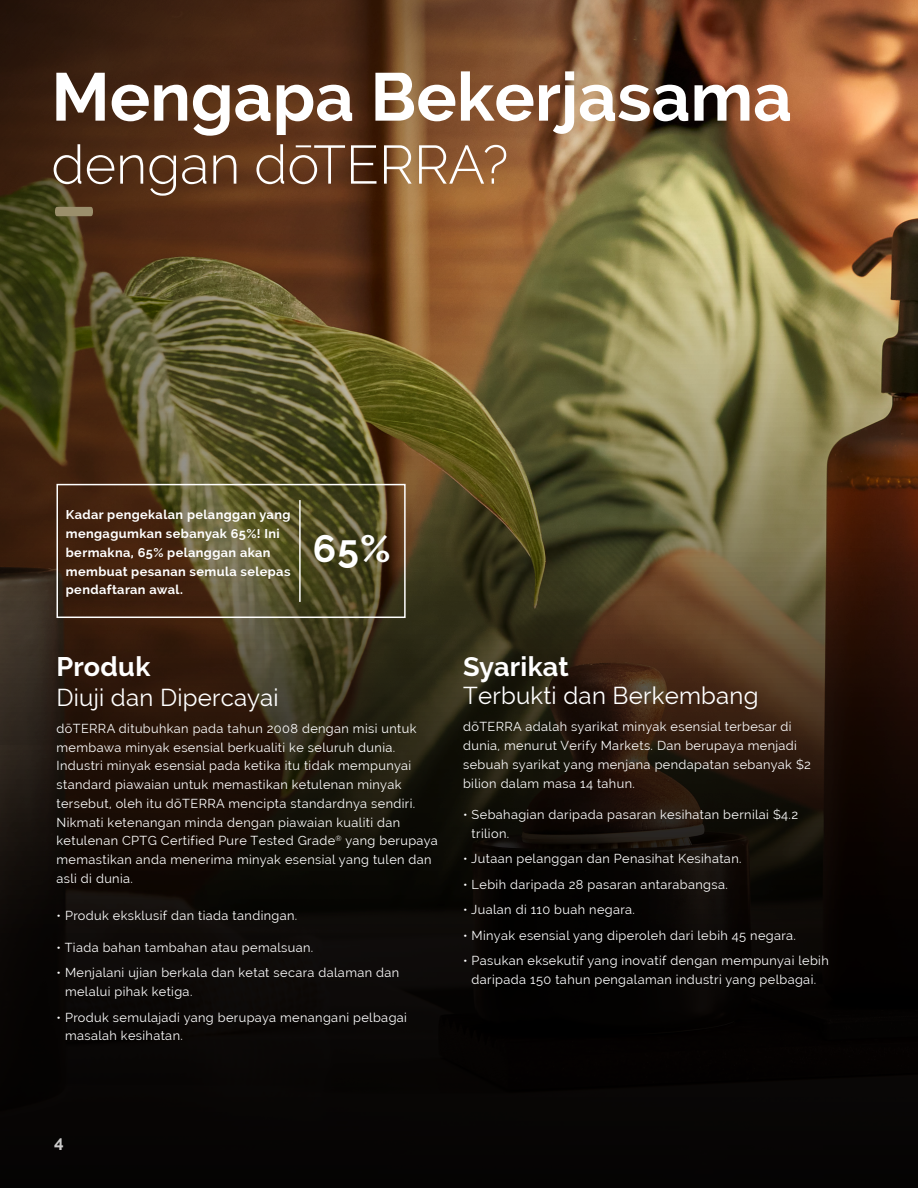
<style>
.page{position:relative;width:918px;height:1188px;background:#fff}
.page>*{position:absolute;margin:0;border:0;box-sizing:border-box;transform-origin:0 0}
.t1{font:700 67.5px "Raleway";color:#fff}
.t2{font:300 54px "Raleway";color:#fff}
.t3{font:700 38.7px "Raleway";color:#fff}
.t4{font:700 27px "Raleway";letter-spacing:.01em;color:#fff}
.t5{font:24px "Raleway";letter-spacing:.01em;color:#fff}
.t6{font:700 16.5px "Raleway";color:#fff}
.t7{font:12.75px/18.8px "Raleway";letter-spacing:.03em;color:#fff}
.t8{font:700 12.75px/18.8px "Raleway";letter-spacing:.03em;color:#fff}
</style>
<div class="page">
<img style="left:0;top:0;width:918px;height:1188px">
<svg style="left:55px;top:207px;width:38px;height:9px"></svg>
<div style="left:56px;top:484px;width:350px;height:134px;border:2px solid #fff"></div>
<hr style="left:299px;top:500px;width:2px;height:102px;background:#fff">
<h1 class="t1" style="left:51px;top:58px;width:742px">Mengapa Bekerjasama</h1>
<h2 class="t2" style="left:51px;top:133px;width:458px">dengan dōTERRA?</h2>
<p class="t8" style="left:66px;top:506px;width:226px">Kadar pengekalan pelanggan yang mengagumkan sebanyak 65%! Ini bermakna, 65% pelanggan akan membuat pesanan semula selepas pendaftaran awal.</p>
<h3 class="t3" style="left:313px;top:526px;width:79px">65%</h3>
<h3 class="t4" style="left:56px;top:651px;width:95px">Produk</h3>
<h3 class="t5" style="left:56px;top:683px;width:224px">Diuji dan Dipercayai</h3>
<p class="t7" style="left:56px;top:719px;width:383px">dōTERRA ditubuhkan pada tahun 2008 dengan misi untuk membawa minyak esensial berkualiti ke seluruh dunia.<br>Industri minyak esensial pada ketika itu tidak mempunyai standard piawaian untuk memastikan ketulenan minyak tersebut, oleh itu dōTERRA mencipta standardnya sendiri.<br>Nikmati ketenangan minda dengan piawaian kualiti dan ketulenan CPTG Certified Pure Tested Grade<sup>®</sup> yang berupaya memastikan anda menerima minyak esensial yang tulen dan asli di dunia.</p>
<p class="t7" style="left:56px;top:907px;width:242px">• Produk eksklusif dan tiada tandingan.</p>
<p class="t7" style="left:56px;top:938px;width:258px">• Tiada bahan tambahan atau pemalsuan.</p>
<p class="t7" style="left:65px;top:964px;width:336px;text-indent:-9px">• Menjalani ujian berkala dan ketat secara dalaman dan melalui pihak ketiga.</p>
<p class="t7" style="left:65px;top:1008px;width:343px;text-indent:-9px">• Produk semulajadi yang berupaya menangani pelbagai masalah kesihatan.</p>
<h3 class="t4" style="left:463px;top:651px;width:107px">Syarikat</h3>
<h3 class="t5" style="left:463px;top:682px;width:297px">Terbukti dan Berkembang</h3>
<p class="t7" style="left:463px;top:718px;width:350px">dōTERRA adalah syarikat minyak esensial terbesar di dunia, menurut Verify Markets. Dan berupaya menjadi sebuah syarikat yang menjana pendapatan sebanyak $2 bilion dalam masa 14 tahun.</p>
<p class="t7" style="left:472px;top:805px;width:328px;text-indent:-9px">• Sebahagian daripada pasaran kesihatan bernilai $4.2 trilion.</p>
<p class="t7" style="left:463px;top:850px;width:280px">• Jutaan pelanggan dan Penasihat Kesihatan.</p>
<p class="t7" style="left:463px;top:875px;width:266px">• Lebih daripada 28 pasaran antarabangsa.</p>
<p class="t7" style="left:463px;top:901px;width:173px">• Jualan di 110 buah negara.</p>
<p class="t7" style="left:463px;top:926px;width:334px">• Minyak esensial yang diperoleh dari lebih 45 negara.</p>
<p class="t7" style="left:463px;top:952px;width:367px;text-align:center">• Pasukan eksekutif yang inovatif dengan mempunyai lebih daripada 150 tahun pengalaman industri yang pelbagai.</p>
<p class="t6" style="left:54px;top:1134px;width:11px">4</p>
</div>
